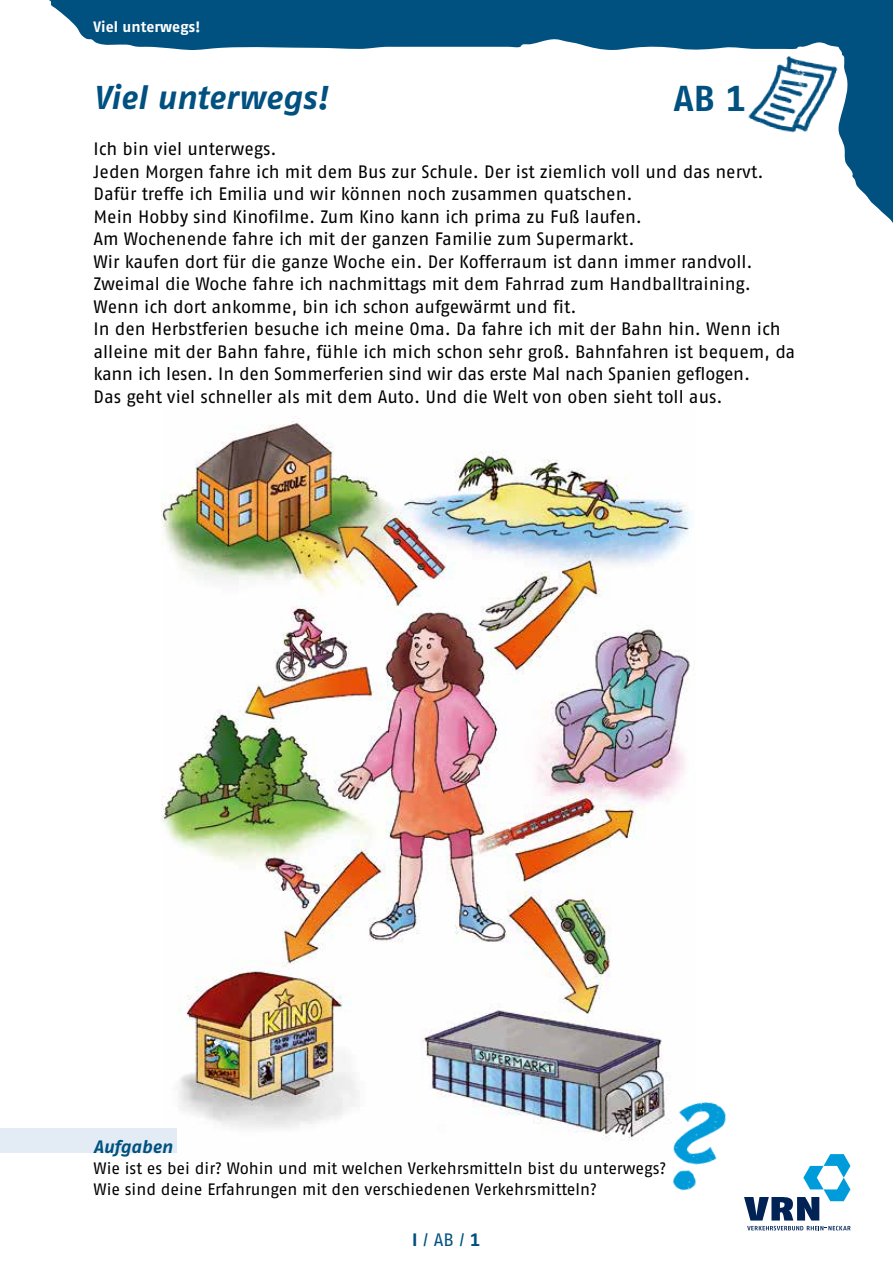
<style>
.page{position:relative;width:893px;height:1263px;background:#fff}
.page>*{position:absolute;margin:0;border:0;box-sizing:border-box;transform-origin:0 0}
.t1{font:700 36px "Fago No Tf";color:#005080}
.t2{font:italic 700 33px "Fago No Tf";color:#005080}
.t3{font:18px/22.5px "Fago No Tf";letter-spacing:-.005em;color:#000}
.t4{font:italic 700 18px "Fago No Tf";letter-spacing:-.005em;color:#005080}
.t5{font:18px "Fago No Tf";color:#005080}
.t6{font:16.5px/21px "Fago No Tf";letter-spacing:-.005em;color:#000}
.t7{font:700 15px "Fago No Tf";color:#fff}
.s1{font-weight:700}
</style>
<div class="page">
<svg style="left:49px;top:0;width:844px;height:223px"></svg>
<img style="left:747px;top:48px;width:94px;height:94px">
<svg style="left:744px;top:1154px;width:106px;height:66px"></svg>
<svg style="left:747px;top:1226px;width:103px;height:4px"></svg>
<img style="left:162px;top:418px;width:533px;height:735px">
<div style="left:0;top:1128px;width:176px;height:24px;background:#e3ecf4"></div>
<img style="left:658px;top:1093px;width:68px;height:98px">
<p class="t7" style="left:94px;top:18px;width:108px">Viel unterwegs!</p>
<h2 class="t2" style="left:94px;top:78px;width:236px">Viel unterwegs!</h2>
<h1 class="t1" style="left:674px;top:77px;width:74px">AB 1</h1>
<p class="t3" style="left:94px;top:137px;width:703px">Ich bin viel unterwegs.<br>Jeden Morgen fahre ich mit dem Bus zur Schule. Der ist ziemlich voll und das nervt.<br>Dafür treffe ich Emilia und wir können noch zusammen quatschen.<br>Mein Hobby sind Kinofilme. Zum Kino kann ich prima zu Fuß laufen.<br>Am Wochenende fahre ich mit der ganzen Familie zum Supermarkt.<br>Wir kaufen dort für die ganze Woche ein. Der Kofferraum ist dann immer randvoll.<br>Zweimal die Woche fahre ich nachmittags mit dem Fahrrad zum Handballtraining.<br>Wenn ich dort ankomme, bin ich schon aufgewärmt und fit.<br>In den Herbstferien besuche ich meine Oma. Da fahre ich mit der Bahn hin. Wenn ich alleine mit der Bahn fahre, fühle ich mich schon sehr groß. Bahnfahren ist bequem, da kann ich lesen. In den Sommerferien sind wir das erste Mal nach Spanien geflogen.<br>Das geht viel schneller als mit dem Auto. Und die Welt von oben sieht toll aus.</p>
<p class="t4" style="left:94px;top:1136px;width:80px">Aufgaben</p>
<p class="t6" style="left:94px;top:1158px;width:574px">Wie ist es bei dir? Wohin und mit welchen Verkehrsmitteln bist du unterwegs?<br>Wie sind deine Erfahrungen mit den verschiedenen Verkehrsmitteln?</p>
<p class="t5" style="left:412px;top:1230px;width:70px"><span class="s1">I</span> / AB / <span class="s1">1</span></p>
</div>
